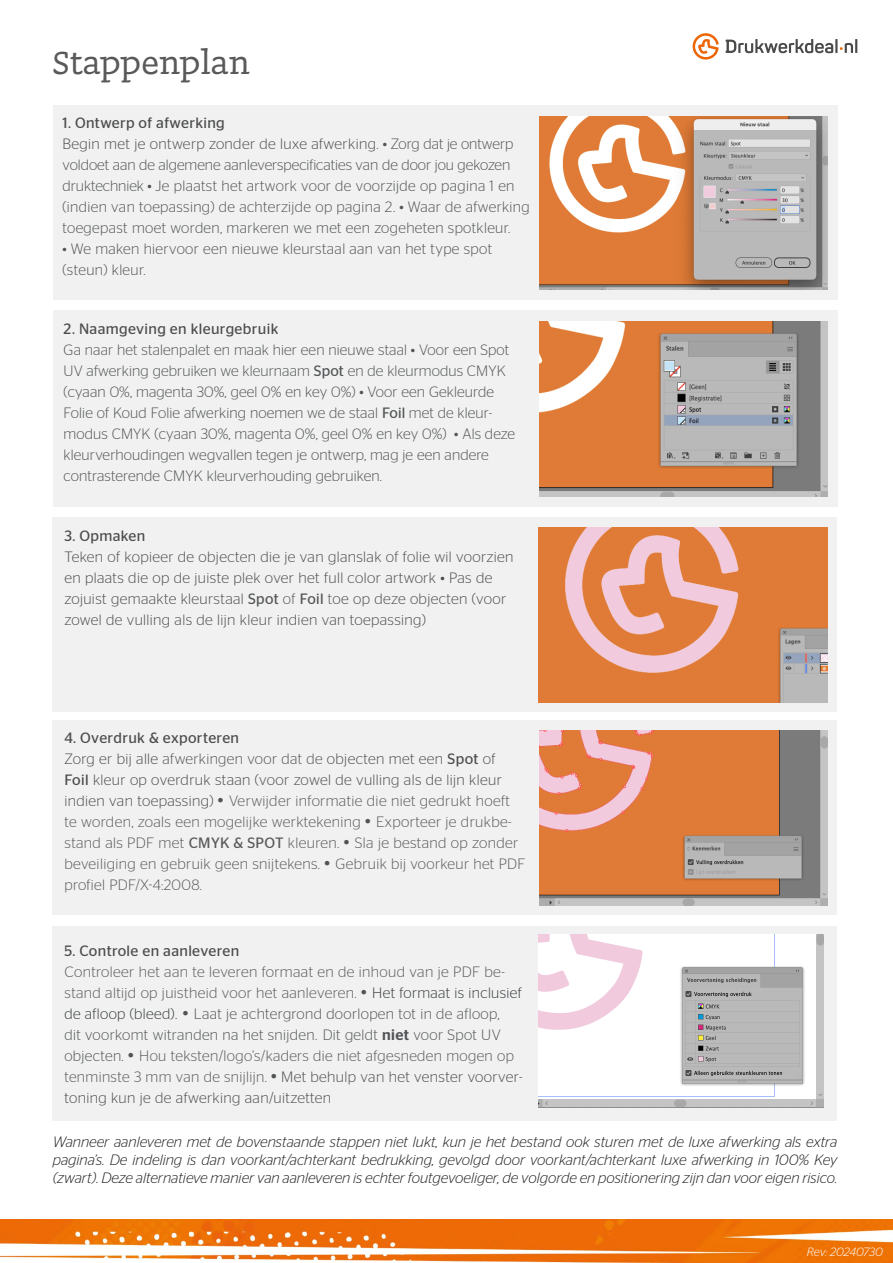
<style>
.page{position:relative;width:893px;height:1263px;background:#fff}
.page>*{position:absolute;margin:0;border:0;box-sizing:border-box;transform-origin:0 0}
.t1{font:37.5px "Doko";color:#595959}
.t2{font:300 15px/21px "Stag Sans";letter-spacing:.025em;color:#595959}
.t3{font:300 15px/21px "Stag Sans";letter-spacing:.01em;color:#515455}
.t4{font:italic 300 15px/18px "Stag Sans";color:#231f20;text-align:justify}
.t5{font:300 15px/21px "Stag Sans";letter-spacing:.025em;color:#4b4c4d}
.t6{font:15px "Stag Sans";letter-spacing:.025em;color:#4b4c4d}
.t7{font:italic 300 12px "Stag Sans";letter-spacing:-.015em;color:#fff}
.s1{font-weight:400;color:#4b4c4d}
.s2{color:#4b4c4d}
.s3{font-weight:400}
.s4{font-weight:400;color:#515455}
.s5{color:#515455}
.s6{font-size:19.5px;color:#515455}
.s7{color:#363b3d}
.s8{font-weight:500;color:#515455}
</style>
<div class="page">
<svg style="left:692px;top:33px;width:165px;height:27px"></svg>
<img style="left:0;top:1219px;width:893px;height:44px">
<div style="left:53px;top:517px;width:784px;height:194px;background:#f1f1f1"></div>
<img style="left:539px;top:527px;width:289px;height:175px">
<div style="left:53px;top:720px;width:784px;height:194px;background:#f1f1f1"></div>
<img style="left:539px;top:730px;width:289px;height:176px">
<div style="left:53px;top:926px;width:784px;height:194px;background:#f1f1f1"></div>
<img style="left:539px;top:934px;width:285px;height:174px">
<div style="left:53px;top:105px;width:784px;height:195px;background:#f1f1f1"></div>
<img style="left:540px;top:116px;width:288px;height:173px">
<div style="left:53px;top:310px;width:784px;height:197px;background:#f1f1f1"></div>
<img style="left:540px;top:322px;width:288px;height:174px">
<h1 class="t1" style="left:53px;top:40px;width:198px">Stappenplan</h1>
<p class="t3" style="left:63px;top:112px;width:469px"><span class="s1">1. Ontwerp of afwerking<br></span><span class="s2">Begin met je ontwerp zonder de luxe afwerking.</span> • Zorg dat je ontwerp voldoet aan de algemene aanleverspecificaties van de door jou gekozen druktechniek • Je plaatst het artwork voor de voorzijde op pagina 1 en (indien van toepassing) de achterzijde op pagina 2. • Waar de afwerking toegepast moet worden, markeren we met een zogeheten spotkleur.</p>
<p class="t3" style="left:63px;top:238px;width:431px">• We maken hiervoor een nieuwe kleurstaal aan van het type spot (steun) kleur.</p>
<p class="t6" style="left:64px;top:320px;width:216px">2. Naamgeving en kleurgebruik</p>
<p class="t3" style="left:64px;top:339px;width:453px">Ga naar het stalenpalet en maak hier een nieuwe staal • Voor een Spot UV afwerking gebruiken we kleurnaam <span class="s3">Spot</span> en de kleurmodus CMYK (cyaan 0%, magenta 30%, geel 0% en key 0%) • Voor een Gekleurde Folie of Koud Folie afwerking noemen we de staal <span class="s3">Foil</span> met de kleur&shy;modus CMYK (cyaan 30%, magenta 0%, geel 0% en key 0%) • Als deze kleurverhoudingen wegvallen tegen je ontwerp, mag je een andere contrasterende CMYK kleurverhouding gebruiken.</p>
<p class="t6" style="left:64px;top:527px;width:82px">3. Opmaken</p>
<p class="t5" style="left:64px;top:546px;width:450px">Teken of kopieer de objecten die je van glanslak of folie wil voorzien en plaats die op de juiste plek over het full color artwork • Pas de zojuist gemaakte kleurstaal <span class="s4">Spot</span> <span class="s5">of</span> <span class="s4">Foil</span> <span class="s5">t</span>oe op deze objecten (voor zowel de vulling als de lijn kleur indien van toepassing)</p>
<p class="t2" style="left:64px;top:727px;width:463px"><span class="s1">4. Overdruk &amp; exporteren<br></span><span class="s2">Zorg er bij alle</span> <span class="s5">afwerkingen voor dat de</span> <span class="s2">objecten met een</span> <span class="s1">Spot</span> <span class="s2">of<br></span><span class="s1">Foil</span> <span class="s2">kleur op overdruk staan (voor zowel de vulling als de lijn kleur indien van toepassing)</span> <span class="s6">•</span> Verwijder informatie die niet gedrukt hoeft te worden, zoals een mogelijke werktekening <span class="s6">•</span> Exporteer je drukbe&shy;stand als PDF met <span class="s3">CMYK &amp; SPOT</span> kleuren. <span class="s6">•</span> Sla je bestand op zonder beveiliging en gebruik geen snijtekens. <span class="s6">•</span> Gebruik bij voorkeur het PDF profiel PDF/X-4:2008.</p>
<p class="t6" style="left:64px;top:942px;width:176px">5. Controle en aanleveren</p>
<p class="t2" style="left:64px;top:961px;width:460px">Controleer het aan te leveren formaat en de inhoud van je PDF be&shy;stand altijd op juistheid voor het aanleveren. <span class="s6">•</span> <span class="s7">Het formaat is inclusief de afloop (bleed).</span> <span class="s6">•</span> <span class="s5">Laat je achtergrond doorlopen tot in de afloop,<br>dit voorkomt witranden na het snijden. Dit geldt</span> <span class="s8">niet</span> <span class="s5">voor Spot UV objecten.</span> <span class="s6">•</span> Hou teksten/logo’s/kaders die niet afgesneden mogen op tenminste 3 mm van de snijlijn. <span class="s6">•</span> <span class="s2">Met behulp van het venster voorver&shy;toning kun je de afwerking aan/uitzetten</span></p>
<p class="t4" style="left:53px;top:1133px;width:786px">Wanneer aanleveren met de bovenstaande stappen niet lukt, kun je het bestand ook sturen met de luxe afwerking als extra pagina’s. De indeling is dan voorkant/achterkant bedrukking, gevolgd door voorkant/achterkant luxe afwerking in 100% Key (zwart). Deze alternatieve manier van aanleveren is echter foutgevoeliger, de volgorde en positionering zijn dan voor eigen risico.</p>
<p class="t7" style="left:807px;top:1245px;width:78px">Rev: 20240730</p>
</div>
